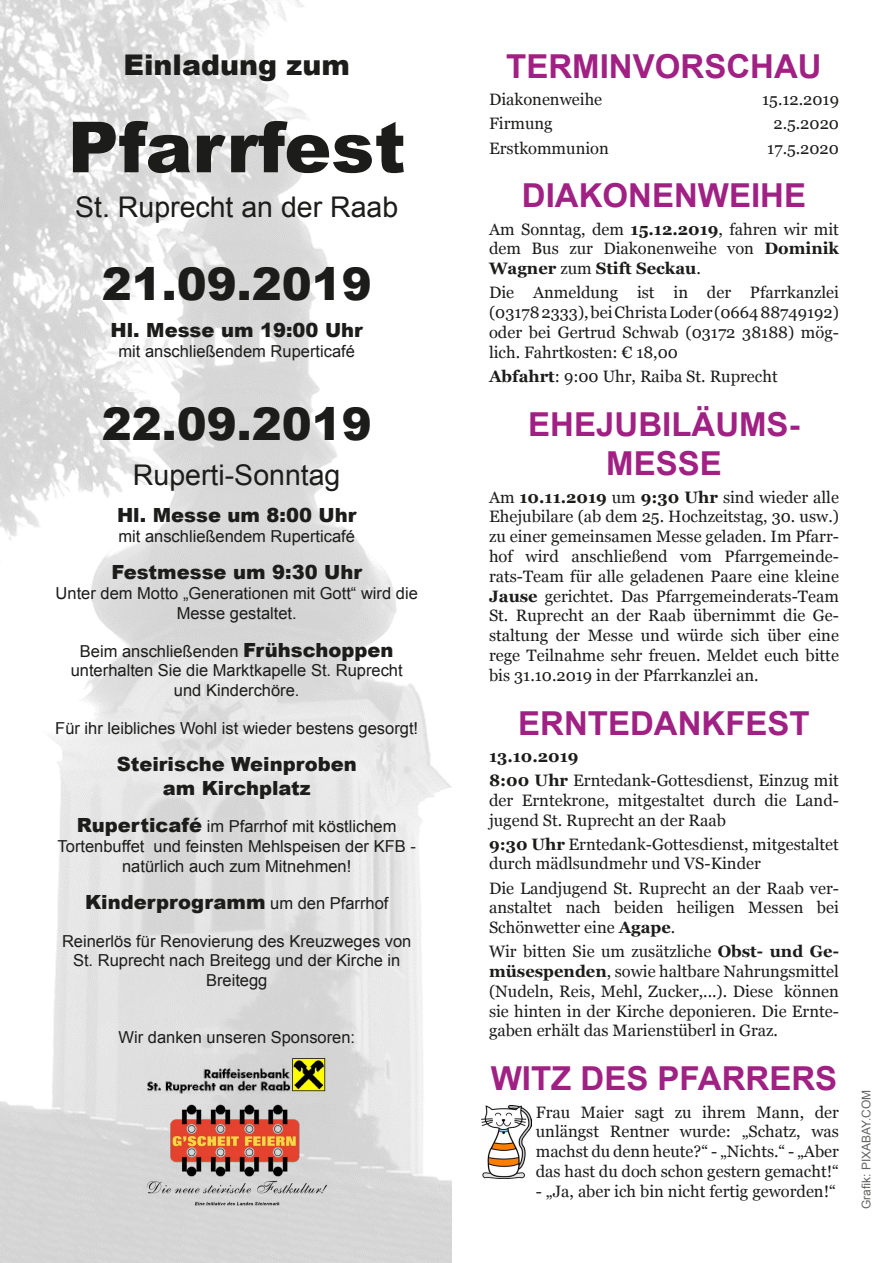
<style>
.page{position:relative;width:893px;height:1263px;background:#fff}
.page>*{position:absolute;margin:0;border:0;box-sizing:border-box;transform-origin:0 0}
.t1{font:900 70.5px "Arial";color:#1c1c1b}
.t2{font:900 45px "Arial";color:#1c1c1b}
.t3{font:700 33px/39.6px "Arial";color:#a02183;text-align:center}
.t4{font:28.5px "Arial";color:#1c1c1b}
.t5{font:900 28.5px "Arial";color:#1c1c1b}
.t6{font:900 19.5px/23.4px "Arial";color:#1c1c1b;text-align:center}
.t7{font:16.5px/19.8px "Georgia";color:#1c1c1b;text-align:justify}
.t8{font:16.5px/19.8px "Arial";color:#1c1c1b;text-align:center}
.t9{font:12px "Arial";color:#636362}
.s1{font-weight:900;font-size:19.5px}
.s2{font-weight:400;font-size:16.5px}
.s3{font-weight:700}
</style>
<div class="page">
<img style="left:482px;top:1105px;width:49px;height:74px">
<img style="left:0;top:0;width:452px;height:1263px">
<img style="left:143px;top:1055px;width:185px;height:40px">
<img style="left:143px;top:1105px;width:187px;height:104px">
<h3 class="t5" style="left:123px;top:44px;width:228px">Einladung zum</h3>
<h1 class="t1" style="left:68px;top:96px;width:339px">Pfarrfest</h1>
<h3 class="t4" style="left:75px;top:189px;width:325px">St. Ruprecht an der Raab</h3>
<h2 class="t2" style="left:102px;top:251px;width:272px">21.09.2019</h2>
<p class="t6" style="left:111px;top:318px;width:254px">Hl. Messe um 19:00 Uhr</p>
<p class="t8" style="left:118px;top:342px;width:238px">mit anschließendem Ruperticafé</p>
<h2 class="t2" style="left:102px;top:391px;width:272px">22.09.2019</h2>
<h3 class="t4" style="left:133px;top:456px;width:209px">Ruperti-Sonntag</h3>
<p class="t6" style="left:117px;top:503px;width:241px">Hl. Messe um 8:00 Uhr</p>
<p class="t8" style="left:118px;top:526px;width:238px">mit anschließendem Ruperticafé</p>
<p class="t6" style="left:111px;top:560px;width:252px">Festmesse um 9:30 Uhr</p>
<p class="t8" style="left:56px;top:584px;width:364px">Unter dem Motto „Generationen mit Gott“ wird die<br>Messe gestaltet.</p>
<p class="t8" style="left:71px;top:641px;width:333px">Beim anschließenden <span class="s1">Frühschoppen </span>unterhalten Sie die Marktkapelle St. Ruprecht und Kinderchöre.</p>
<p class="t8" style="left:55px;top:718px;width:364px">Für ihr leibliches Wohl ist wieder bestens gesorgt!</p>
<p class="t6" style="left:117px;top:752px;width:241px">Steirische Weinproben am Kirchplatz</p>
<p class="t8" style="left:58px;top:816px;width:360px"><span class="s1">Ruperticafé</span> im Pfarrhof mit köstlichem<br>Tortenbuffet und feinsten Mehlspeisen der KFB - natürlich auch zum Mitnehmen!</p>
<p class="t6" style="left:85px;top:890px;width:305px">Kinderprogramm <span class="s2">um den Pfarrhof</span></p>
<p class="t8" style="left:62px;top:931px;width:351px">Reinerlös für Renovierung des Kreuzweges von<br>St. Ruprecht nach Breitegg und der Kirche in<br>Breitegg</p>
<p class="t8" style="left:119px;top:1027px;width:238px">Wir danken unseren Sponsoren:</p>
<h3 class="t3" style="left:506px;top:48px;width:317px">TERMINVORSCHAU</h3>
<p class="t7" style="left:489px;top:89px;width:115px">Diakonenweihe</p>
<p class="t7" style="left:762px;top:89px;width:78px">15.12.2019</p>
<p class="t7" style="left:489px;top:113px;width:65px">Firmung</p>
<p class="t7" style="left:773px;top:113px;width:67px">2.5.2020</p>
<p class="t7" style="left:489px;top:137px;width:121px">Erstkommunion</p>
<p class="t7" style="left:767px;top:137px;width:73px">17.5.2020</p>
<h3 class="t3" style="left:522px;top:177px;width:286px">DIAKONENWEIHE</h3>
<p class="t7" style="left:489px;top:218px;width:351px">Am Sonntag, dem <span class="s3">15.12.2019</span>, fahren wir mit dem Bus zur Diakonenweihe von <span class="s3">Dominik Wagner</span> zum <span class="s3">Stift Seckau</span>.</p>
<p class="t7" style="left:489px;top:282px;width:351px">Die Anmeldung ist in der Pfarrkanzlei (031782333), bei Christa Loder (0664 88749192) oder bei Gertrud Schwab (03172 38188) mög&shy;lich. Fahrtkosten: € 18,00</p>
<p class="t7" style="left:489px;top:365px;width:290px"><span class="s3">Abfahrt</span>: 9:00 Uhr, Raiba St. Ruprecht</p>
<h3 class="t3" style="left:528px;top:405px;width:273px">EHEJUBILÄUMS-<br>MESSE</h3>
<p class="t7" style="left:489px;top:486px;width:351px">Am <span class="s3">10.11.2019</span> um <span class="s3">9:30 Uhr</span> sind wieder alle Ehejubilare (ab dem 25. Hochzeitstag, 30. usw.) zu einer gemeinsamen Messe geladen. Im Pfarr&shy;hof wird anschließend vom Pfarrgemeinde&shy;rats-Team für alle geladenen Paare eine kleine <span class="s3">Jause</span> gerichtet. Das Pfarrgemeinderats-Team St. Ruprecht an der Raab übernimmt die Ge&shy;staltung der Messe und würde sich über eine rege Teilnahme sehr freuen. Meldet euch bitte bis 31.10.2019 in der Pfarrkanzlei an.</p>
<h3 class="t3" style="left:518px;top:704px;width:293px">ERNTEDANKFEST</h3>
<p class="t7" style="left:489px;top:743px;width:351px;line-height:24px"><span class="s3">13.10.2019<br>8:00 Uhr</span> Erntedank-Gottesdienst, Einzug mit</p>
<p class="t7" style="left:489px;top:789px;width:351px">der Erntekrone, mitgestaltet durch die Land&shy;jugend St. Ruprecht an der Raab</p>
<p class="t7" style="left:489px;top:833px;width:351px"><span class="s3">9:30 Uhr</span> Erntedank-Gottesdienst, mitgestaltet durch mädlsundmehr und VS-Kinder</p>
<p class="t7" style="left:489px;top:877px;width:351px">Die Landjugend St. Ruprecht an der Raab ver&shy;anstaltet nach beiden heiligen Messen bei Schönwetter eine <span class="s3">Agape</span>.</p>
<p class="t7" style="left:489px;top:941px;width:351px">Wir bitten Sie um zusätzliche <span class="s3">Obst- und Ge&shy;müsespenden</span>, sowie haltbare Nahrungsmittel (Nudeln, Reis, Mehl, Zucker,...). Diese können sie hinten in der Kirche deponieren. Die Ernte&shy;gaben erhält das Marienstüberl in Graz.</p>
<h3 class="t3" style="left:491px;top:1060px;width:348px">WITZ DES PFARRERS</h3>
<p class="t7" style="left:536px;top:1101px;width:305px">Frau Maier sagt zu ihrem Mann, der unlängst Rentner wurde: „Schatz, was machst du denn heute?“ - „Nichts.“ - „Aber das hast du doch schon gestern gemacht!“</p>
<p class="t7" style="left:536px;top:1180px;width:302px">- „Ja, aber ich bin nicht fertig geworden!“</p>
<p class="t9" style="left:858px;top:1209px;width:120px;rotate:-90deg">Grafik: PIXABAY.COM</p>
</div>
